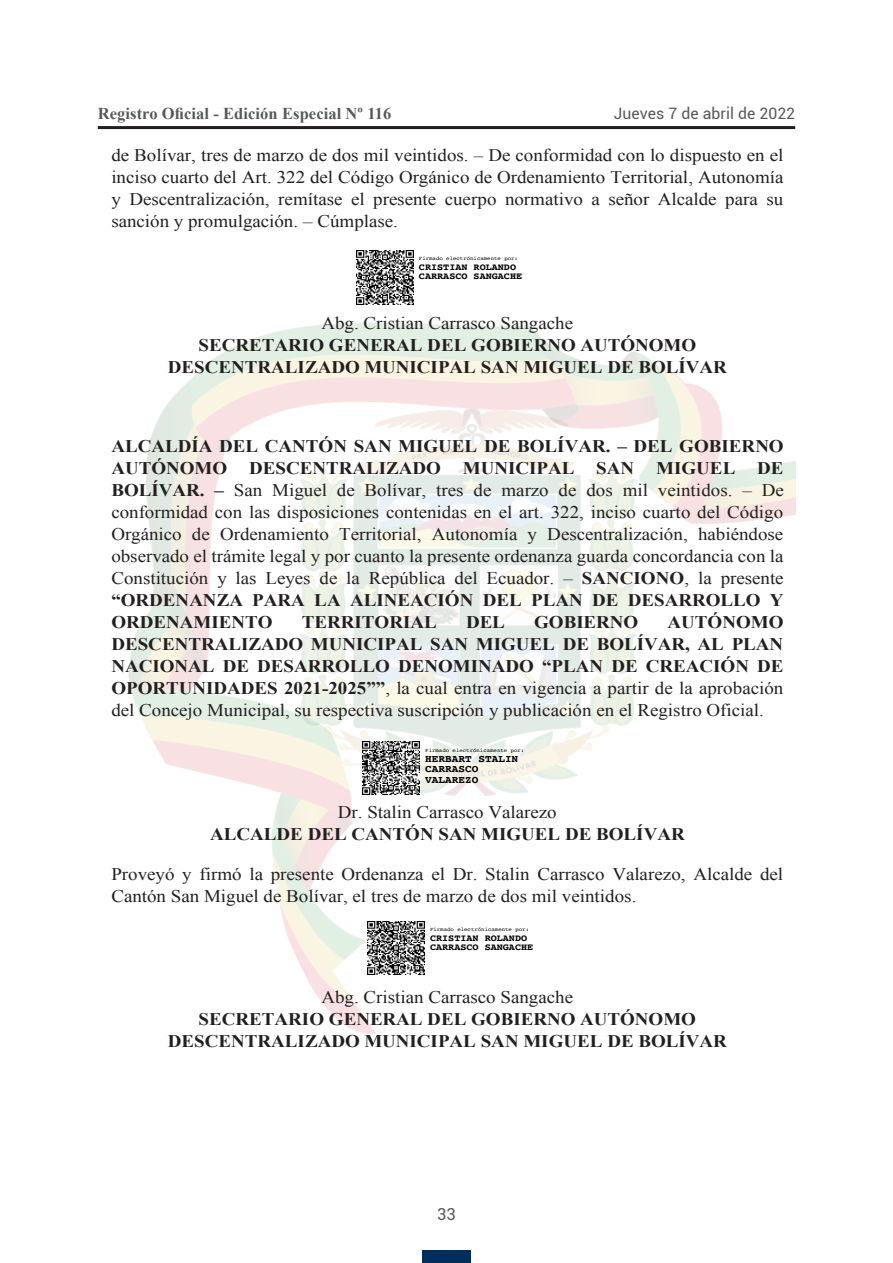
<style>
.page{position:relative;width:893px;height:1263px;background:#fff}
.page>*{position:absolute;margin:0;border:0;box-sizing:border-box;transform-origin:0 0}
.t1{font:17.7px/22px "Times New Roman";color:#231f20;text-align:justify;scale:1.07 1}
.t2{font:700 17.7px/22px "Times New Roman";color:#231f20;text-align:center;scale:1.07 1}
.t3{font:700 16.5px "Times New Roman";letter-spacing:.005em;color:#57585a}
.t4{font:16.5px "Roboto";color:#57585a}
.t5{font:15.75px "Roboto";letter-spacing:.005em;color:#57585a}
.t6{font:700 10.35px/10.4px "Courier";color:#000;scale:1.07 1}
.t7{font:700 9.45px/9.4px "Courier";color:#000;scale:1.07 1}
.t8{font:5.25px "Courier";color:#000;scale:1.07 1}
.s1{font-weight:400}
.s2{font-weight:700}
</style>
<div class="page">
<hr style="left:98px;top:126px;width:697px;height:3px;background:#231f20">
<div style="left:422px;top:1250px;width:49px;height:13px;background:#002e5e"></div>
<img style="left:128px;top:250px;width:667px;height:784px">
<img style="left:356px;top:251px;width:57px;height:53px">
<img style="left:363px;top:741px;width:56px;height:54px">
<img style="left:367px;top:922px;width:57px;height:53px">
<p class="t3" style="left:98px;top:102px;width:295px">Registro Oficial - Edición Especial Nº 116</p>
<p class="t5" style="left:614px;top:102px;width:183px">Jueves 7 de abril de 2022</p>
<p class="t1" style="left:111px;top:144px;width:630px">de Bolívar, tres de marzo de dos mil veintidos. – De conformidad con lo dispuesto en el inciso cuarto del Art. 322 del Código Orgánico de Ordenamiento Territorial, Autonomía y Descentralización, remítase el presente cuerpo normativo a señor Alcalde para su sanción y promulgación. – Cúmplase.</p>
<p class="t8" style="left:419px;top:255px;width:94px">Firmado electrónicamente por:</p>
<p class="t7" style="left:419px;top:262px;width:98px">CRISTIAN ROLANDO<br>CARRASCO SANGACHE</p>
<p class="t2" style="left:168px;top:311px;width:524px"><span class="s1">Abg. Cristian Carrasco Sangache<br></span>SECRETARIO GENERAL DEL GOBIERNO AUTÓNOMO<br>DESCENTRALIZADO MUNICIPAL SAN MIGUEL DE BOLÍVAR</p>
<p class="t1" style="left:111px;top:435px;width:630px"><span class="s2">ALCALDÍA DEL CANTÓN SAN MIGUEL DE BOLÍVAR. – DEL GOBIERNO AUTÓNOMO DESCENTRALIZADO MUNICIPAL SAN MIGUEL DE BOLÍVAR. –</span> San Miguel de Bolívar, tres de marzo de dos mil veintidos. – De conformidad con las disposiciones contenidas en el art. 322, inciso cuarto del Código Orgánico de Ordenamiento Territorial, Autonomía y Descentralización, habiéndose observado el trámite legal y por cuanto la presente ordenanza guarda concordancia con la Constitución y las Leyes de la República del Ecuador. – <span class="s2">SANCIONO</span>, la presente <span class="s2">“ORDENANZA PARA LA ALINEACIÓN DEL PLAN DE DESARROLLO Y ORDENAMIENTO</span></p>
<p class="t2" style="left:111px;top:611px;width:630px;text-align:justify;text-indent:556px">AUTÓNOMO DESCENTRALIZADO MUNICIPAL SAN MIGUEL DE BOLÍVAR, AL PLAN NACIONAL DE DESARROLLO DENOMINADO “PLAN DE CREACIÓN DE OPORTUNIDADES 2021-2025””<span class="s1">, la cual entra en vigencia a partir de la aprobación del Concejo Municipal, su respectiva suscripción y publicación en el Registro Oficial.</span></p>
<p class="t2" style="left:302px;top:611px;width:128px">TERRITORIAL</p>
<p class="t2" style="left:466px;top:611px;width:38px">DEL</p>
<p class="t2" style="left:534px;top:611px;width:99px">GOBIERNO</p>
<p class="t8" style="left:425px;top:746px;width:94px">Firmado electrónicamente por:</p>
<p class="t6" style="left:425px;top:753px;width:88px">HERBART STALIN<br>CARRASCO<br>VALAREZO</p>
<p class="t2" style="left:210px;top:800px;width:445px"><span class="s1">Dr. Stalin Carrasco Valarezo<br></span>ALCALDE DEL CANTÓN SAN MIGUEL DE BOLÍVAR</p>
<p class="t1" style="left:111px;top:862px;width:629px">Proveyó y firmó la presente Ordenanza el Dr. Stalin Carrasco Valarezo, Alcalde del<br>Cantón San Miguel de Bolívar, el tres de marzo de dos mil veintidos.</p>
<p class="t8" style="left:430px;top:925px;width:94px">Firmado electrónicamente por:</p>
<p class="t7" style="left:430px;top:932px;width:98px">CRISTIAN ROLANDO<br>CARRASCO SANGACHE</p>
<p class="t2" style="left:168px;top:986px;width:524px"><span class="s1">Abg. Cristian Carrasco Sangache<br></span>SECRETARIO GENERAL DEL GOBIERNO AUTÓNOMO<br>DESCENTRALIZADO MUNICIPAL SAN MIGUEL DE BOLÍVAR</p>
<p class="t4" style="left:437px;top:1203px;width:20px">33</p>
</div>
